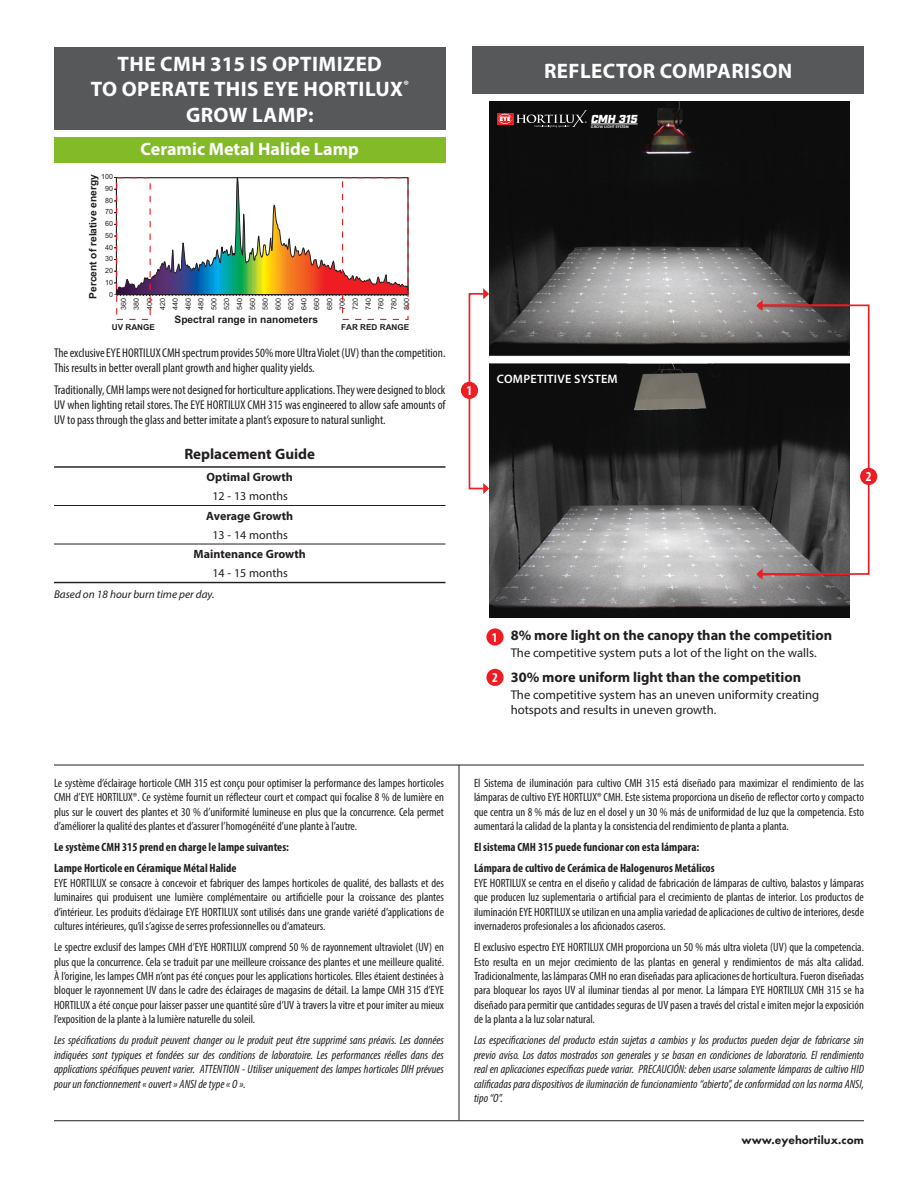
<style>
.page{position:relative;width:918px;height:1188px;background:#fff}
.page>*{position:absolute;margin:0;border:0;box-sizing:border-box;transform-origin:0 0}
.t1{font:700 21px/25.2px "Myriad Pro";letter-spacing:.02em;color:#fff;text-align:center}
.t2{font:700 18px "Myriad Pro";color:#fff}
.copy{font:700 15px "Myriad Pro";color:#231f20}
.t3{font:700 14.4px "Myriad Pro";color:#231f20}
.caption_heads{font:700 condensed 13.5px "Myriad Pro";color:#fff}
.t4{font:condensed 12.75px/15px "Myriad Pro";color:#231f20}
.t5{font:12.75px/15.1px "Myriad Pro";color:#231f20}
.t6{font:600 12.3px "Myriad Pro";letter-spacing:.02em;color:#fff}
.t7{font:condensed 12px/14.4px "Myriad Pro";color:#231f20;text-align:justify}
.t8{font:italic condensed 12px/14.4px "Myriad Pro";color:#231f20;text-align:justify}
.t9{font:700 condensed 12px "Myriad Pro";color:#231f20}
.copy-2{font:700 12px "Myriad Pro";color:#231f20}
.copy-3{font:12px "Myriad Pro";color:#231f20}
.t10{font:800 12px "Futura PT";color:#231f20}
.t11{font:italic 900 11.55px "Industry";color:#fff}
.front_bullet_text{font:italic 11.25px "Myriad Pro";color:#231f20}
.t12{font:700 10.2px "Arial";color:#231f20}
.t13{font:700 8.1px "Arial";color:#231f20}
.t14{font:7.2px/12.9px "Arial";color:#231f20;text-align:justify}
.t15{font:600 3.9px "Futura PT";letter-spacing:-.005em;color:#fff}
</style>
<div class="page">
<img style="left:489px;top:101px;width:360px;height:517px">
<div style="left:54px;top:137px;width:392px;height:25px;background:#82bb27"></div>
<div style="left:54px;top:48px;width:392px;height:82px;background:#57585a"></div>
<div style="left:472px;top:47px;width:392px;height:47px;background:#57585a"></div>
<svg style="left:114px;top:177px;width:295px;height:143px"></svg>
<hr style="left:54px;top:582px;width:392px;height:1px;background:#231f20">
<hr style="left:54px;top:466px;width:392px;height:2px;background:#231f20">
<hr style="left:54px;top:505px;width:392px;height:1px;background:#231f20">
<hr style="left:54px;top:544px;width:392px;height:1px;background:#231f20">
<hr style="left:459px;top:765px;width:1px;height:355px;background:#231f20">
<hr style="left:54px;top:765px;width:810px;height:1px;background:#231f20">
<hr style="left:54px;top:1120px;width:810px;height:1px;background:#231f20">
<hr style="left:591px;top:124px;width:46px;height:1px;background:#fff">
<svg style="left:497px;top:111px;width:90px;height:17px;background:#4c3637"></svg>
<div style="left:469px;top:293px;width:15px;height:196px;border:2px solid #ee1d23"></div>
<svg style="left:483px;top:288px;width:6px;height:11px"></svg>
<svg style="left:483px;top:483px;width:6px;height:11px"></svg>
<div style="left:461px;top:382px;width:17px;height:17px;background:#ee1d23;border-radius:50%"></div>
<div style="left:486px;top:628px;width:18px;height:18px;background:#ee1d23;border-radius:50%"></div>
<div style="left:757px;top:303px;width:92px;height:7px;background:#231f20;opacity:.35"></div>
<div style="left:757px;top:571px;width:92px;height:8px;background:#231f20;opacity:.35"></div>
<div style="left:761px;top:305px;width:109px;height:270px;border:2px solid #ee1d23"></div>
<svg style="left:757px;top:300px;width:6px;height:11px"></svg>
<svg style="left:757px;top:568px;width:6px;height:12px"></svg>
<div style="left:860px;top:468px;width:17px;height:17px;background:#ee1d23;border-radius:50%"></div>
<div style="left:486px;top:669px;width:18px;height:17px;background:#ee1d23;border-radius:50%"></div>
<p class="t1" style="left:91px;top:51px;width:320px">THE CMH 315 IS OPTIMIZED<br>TO OPERATE THIS EYE HORTILUX<sup>®<br></sup>GROW LAMP:</p>
<p class="t1" style="left:544px;top:58px;width:250px">REFLECTOR COMPARISON</p>
<p class="t11" style="left:591px;top:112px;width:48px">CMH 315</p>
<p class="t15" style="left:591px;top:124px;width:39px">GROW LIGHT SYSTEM</p>
<p class="t2" style="left:141px;top:137px;width:220px">Ceramic Metal Halide Lamp</p>
<p class="t14" style="left:101px;top:171px;width:13px;line-height:11.7px;text-align:right">100<br>90<br>80<br>70<br>60<br>50<br>40<br>30<br>20<br>10<br>0</p>
<p class="t12" style="left:86px;top:299px;width:126px;rotate:-90deg">Percent of relative energy</p>
<p class="t14" style="left:117px;top:310px;width:13px;rotate:-90deg">360<br>380</p>
<p class="t14" style="left:375px;top:310px;width:13px;rotate:-90deg">760<br>780<br>800</p>
<p class="t13" style="left:112px;top:322px;width:45px">UV RANGE</p>
<p class="t13" style="left:341px;top:322px;width:69px">FAR RED RANGE</p>
<p class="t14" style="left:143px;top:310px;width:13px;rotate:-90deg">400<br>420<br>440<br>460<br>480<br>500<br>520<br>540<br>560<br>580<br>600<br>620<br>640<br>660<br>680<br>700<br>720<br>740</p>
<p class="t12" style="left:175px;top:313px;width:145px">Spectral range in nanometers</p>
<p class="t4" style="left:54px;top:345px;width:393px">The exclusive EYE HORTILUX CMH spectrum provides 50% more Ultra Violet (UV) than the competition.<br>This results in better overall plant growth and higher quality yields.</p>
<p class="t4" style="left:54px;top:382px;width:393px;text-align:justify">Traditionally, CMH lamps were not designed for horticulture applications. They were designed to block UV when lighting retail stores. The EYE HORTILUX CMH 315 was engineered to allow safe amounts of UV to pass through the glass and better imitate a plant’s exposure to natural sunlight.</p>
<p class="copy" style="left:184px;top:444px;width:132px">Replacement Guide</p>
<p class="copy-2" style="left:207px;top:470px;width:88px">Optimal Growth</p>
<p class="copy-3" style="left:212px;top:489px;width:77px">12 - 13 months</p>
<p class="copy-2" style="left:206px;top:508px;width:88px">Average Growth</p>
<p class="copy-3" style="left:212px;top:527px;width:77px">13 - 14 months</p>
<p class="copy-2" style="left:194px;top:546px;width:114px">Maintenance Growth</p>
<p class="copy-3" style="left:212px;top:566px;width:77px">14 - 15 months</p>
<p class="front_bullet_text" style="left:54px;top:587px;width:162px">Based on 18 hour burn time per day.</p>
<p class="caption_heads" style="left:466px;top:382px;width:7px">1</p>
<p class="t6" style="left:497px;top:371px;width:122px">COMPETITIVE SYSTEM</p>
<p class="caption_heads" style="left:492px;top:629px;width:7px">1</p>
<p class="caption_heads" style="left:492px;top:669px;width:7px">2</p>
<p class="t3" style="left:511px;top:626px;width:323px">8% more light on the canopy than the competition</p>
<p class="t5" style="left:511px;top:645px;width:308px">The competitive system puts a lot of the light on the walls.</p>
<p class="t3" style="left:511px;top:668px;width:292px">30% more uniform light than the competition</p>
<p class="t5" style="left:511px;top:687px;width:310px">The competitive system has an uneven uniformity creating hotspots and results in uneven growth.</p>
<p class="caption_heads" style="left:866px;top:468px;width:7px">2</p>
<p class="t7" style="left:54px;top:776px;width:392px">Le système d’éclairage horticole CMH 315 est conçu pour optimiser la performance des lampes horticoles CMH d’EYE HORTILUX®. Ce système fournit un réflecteur court et compact qui focalise 8 % de lumière en plus sur le couvert des plantes et 30 % d’uniformité lumineuse en plus que la concurrence. Cela permet d’améliorer la qualité des plantes et d’assurer l’homogénéité d’une plante à l’autre.</p>
<p class="t9" style="left:54px;top:840px;width:237px">Le système CMH 315 prend en charge le lampe suivantes:</p>
<p class="t9" style="left:54px;top:861px;width:184px">Lampe Horticole en Céramique Métal Halide</p>
<p class="t7" style="left:54px;top:876px;width:392px">EYE HORTILUX se consacre à concevoir et fabriquer des lampes horticoles de qualité, des ballasts et des luminaires qui produisent une lumière complémentaire ou artificielle pour la croissance des plantes d’intérieur. Les produits d’éclairage EYE HORTILUX sont utilisés dans une grande variété d’applications de cultures intérieures, qu’il s’agisse de serres professionnelles ou d’amateurs.</p>
<p class="t7" style="left:54px;top:940px;width:392px">Le spectre exclusif des lampes CMH d’EYE HORTILUX comprend 50 % de rayonnement ultraviolet (UV) en plus que la concurrence. Cela se traduit par une meilleure croissance des plantes et une meilleure qualité.<br>À l’origine, les lampes CMH n’ont pas été conçues pour les applications horticoles. Elles étaient destinées à bloquer le rayonnement UV dans le cadre des éclairages de magasins de détail. La lampe CMH 315 d’EYE HORTILUX a été conçue pour laisser passer une quantité sûre d’UV à travers la vitre et pour imiter au mieux l’exposition de la plante à la lumière naturelle du soleil.</p>
<p class="t8" style="left:54px;top:1033px;width:392px">Les spécifications du produit peuvent changer ou le produit peut être supprimé sans préavis. Les données indiquées sont typiques et fondées sur des conditions de laboratoire. Les performances réelles dans des applications spécifiques peuvent varier. ATTENTION - Utiliser uniquement des lampes horticoles DIH prévues pour un fonctionnement « ouvert » ANSI de type « O ».</p>
<p class="t7" style="left:474px;top:776px;width:392px">El Sistema de iluminación para cultivo CMH 315 está diseñado para maximizar el rendimiento de las lámparas de cultivo EYE HORTLUX® CMH. Este sistema proporciona un diseño de reflector corto y compacto que centra un 8 % más de luz en el dosel y un 30 % más de uniformidad de luz que la competencia. Esto aumentará la calidad de la planta y la consistencia del rendimiento de planta a planta.</p>
<p class="t9" style="left:474px;top:840px;width:227px">El sistema CMH 315 puede funcionar con esta lámpara:</p>
<p class="t9" style="left:474px;top:861px;width:242px">Lámpara de cultivo de Cerámica de Halogenuros Metálicos</p>
<p class="t7" style="left:474px;top:876px;width:392px">EYE HORTILUX se centra en el diseño y calidad de fabricación de lámparas de cultivo, balastos y lámparas que producen luz suplementaria o artificial para el crecimiento de plantas de interior. Los productos de iluminación EYE HORTILUX se utilizan en una amplia variedad de aplicaciones de cultivo de interiores, desde invernaderos profesionales a los aficionados caseros.</p>
<p class="t7" style="left:474px;top:940px;width:392px">El exclusivo espectro EYE HORTILUX CMH proporciona un 50 % más ultra violeta (UV) que la competencia.<br>Esto resulta en un mejor crecimiento de las plantas en general y rendimientos de más alta calidad.<br>Tradicionalmente, las lámparas CMH no eran diseñadas para aplicaciones de horticultura. Fueron diseñadas para bloquear los rayos UV al iluminar tiendas al por menor. La lámpara EYE HORTILUX CMH 315 se ha diseñado para permitir que cantidades seguras de UV pasen a través del cristal e imiten mejor la exposición de la planta a la luz solar natural.</p>
<p class="t8" style="left:474px;top:1033px;width:392px">Las especificaciones del producto están sujetas a cambios y los productos pueden dejar de fabricarse sin previo aviso. Los datos mostrados son generales y se basan en condiciones de laboratorio. El rendimiento real en aplicaciones específicas puede variar. PRECAUCIÓN: deben usarse solamente lámparas de cultivo HID calificadas para dispositivos de iluminación de funcionamiento “abierto”, de conformidad con las norma ANSI, tipo “O”.</p>
<p class="t10" style="left:741px;top:1132px;width:124px">www.eyehortilux.com</p>
</div>
